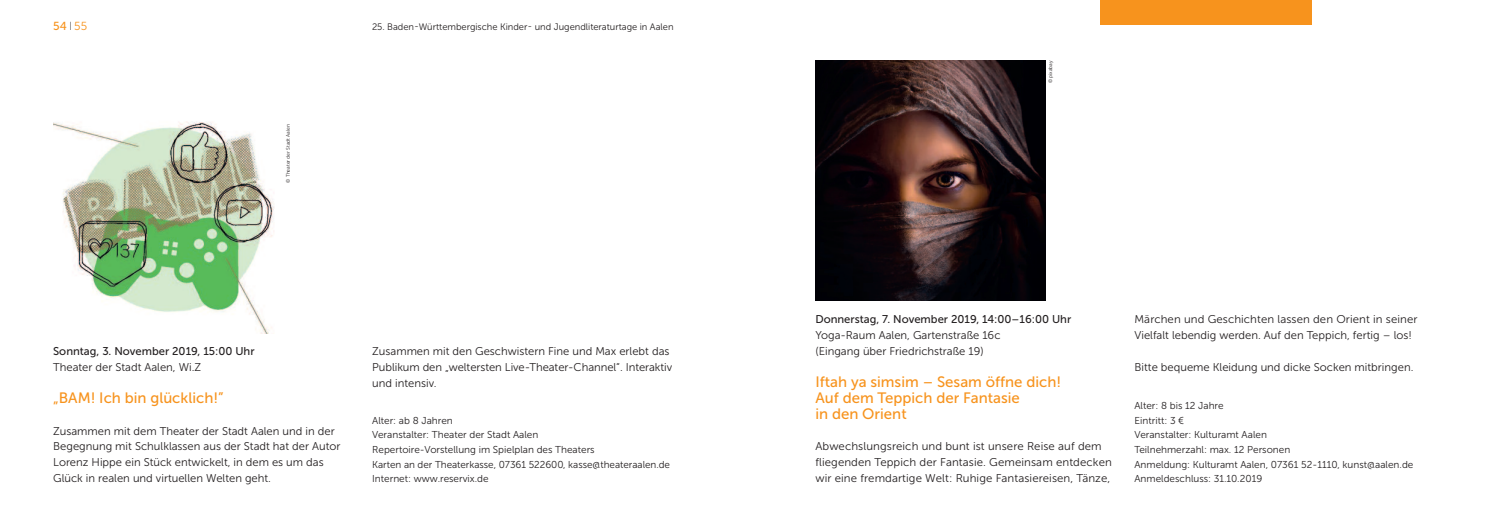
<style>
.page{position:relative;width:1489px;height:525px;background:#fff}
.page>*{position:absolute;margin:0;border:0;box-sizing:border-box;transform-origin:0 0}
.t1{font:15px/15.9px "Museo Sans 500";color:#f7931d}
.t2{font:11.62px "Museo Sans 500";color:#f7931d}
.t3{font:11.25px/15.9px "Museo Sans 300";color:#231f20}
.t4{font:11.25px "Museo Sans 500";color:#231f20}
.t5{font:10px/14.6px "Museo Sans 300";color:#231f20}
.t6{font:9.38px "Museo Sans 300";color:#231f20}
.t7{font:5px "Museo Sans 300";color:#231f20}
.s1{font-family:"Museo Sans 300";color:#231f20}
.s2{font-family:"Museo Sans 300"}
</style>
<div class="page">
<div style="left:1099px;top:0;width:212px;height:25px;background:#f7931d"></div>
<img style="left:815px;top:61px;width:230px;height:240px">
<img style="left:53px;top:121px;width:221px;height:212px">
<p class="t2" style="left:53px;top:19px;width:36px">54 <span class="s1">I</span> <span class="s2">55</span></p>
<p class="t6" style="left:372px;top:21px;width:303px">25. Baden-Württembergische Kinder- und Jugendliteraturtage in Aalen</p>
<p class="t7" style="left:285px;top:183px;width:60px;rotate:-90deg">© Theater der Stadt Aalen</p>
<p class="t4" style="left:53px;top:344px;width:203px">Sonntag, 3. November 2019, 15:00 Uhr</p>
<p class="t3" style="left:53px;top:359px;width:150px">Theater der Stadt Aalen, Wi.Z</p>
<h1 class="t1" style="left:53px;top:389px;width:172px">„BAM! Ich bin glücklich!”</h1>
<p class="t3" style="left:53px;top:422px;width:289px">Zusammen mit dem Theater der Stadt Aalen und in der Begegnung mit Schulklassen aus der Stadt hat der Autor Lorenz Hippe ein Stück entwickelt, in dem es um das Glück in realen und virtuellen Welten geht.</p>
<p class="t3" style="left:372px;top:343px;width:301px">Zusammen mit den Geschwistern Fine und Max erlebt das<br>Publikum den „weltersten Live-Theater-Channel“. Interaktiv und intensiv.</p>
<p class="t5" style="left:372px;top:412px;width:299px">Alter: ab 8 Jahren<br>Veranstalter: Theater der Stadt Aalen<br>Repertoire-Vorstellung im Spielplan des Theaters<br>Karten an der Theaterkasse, 07361 522600, kasse@theateraalen.de Internet: www.reservix.de</p>
<p class="t7" style="left:1047px;top:83px;width:24px;rotate:-90deg">© pixabay</p>
<p class="t4" style="left:815px;top:312px;width:257px">Donnerstag, 7. November 2019, 14:00–16:00 Uhr</p>
<p class="t3" style="left:815px;top:327px;width:187px">Yoga-Raum Aalen, Gartenstraße 16c (Eingang über Friedrichstraße 19)</p>
<h1 class="t1" style="left:815px;top:373px;width:247px">Iftah ya simsim – Sesam öffne dich!<br>Auf dem Teppich der Fantasie<br>in den Orient</h1>
<p class="t3" style="left:815px;top:438px;width:298px">Abwechslungsreich und bunt ist unsere Reise auf dem fliegenden Teppich der Fantasie. Gemeinsam entdecken wir eine fremdartige Welt: Ruhige Fantasiereisen, Tänze,</p>
<p class="t3" style="left:1134px;top:311px;width:284px">Märchen und Geschichten lassen den Orient in seiner<br>Vielfalt lebendig werden. Auf den Teppich, fertig – los!</p>
<p class="t3" style="left:1134px;top:359px;width:280px">Bitte bequeme Kleidung und dicke Socken mitbringen.</p>
<p class="t5" style="left:1134px;top:398px;width:280px">Alter: 8 bis 12 Jahre<br>Eintritt: 3 €<br>Veranstalter: Kulturamt Aalen<br>Teilnehmerzahl: max. 12 Personen<br>Anmeldung: Kulturamt Aalen, 07361 52-1110, kunst@aalen.de<br>Anmeldeschluss: 31.10.2019</p>
</div>
